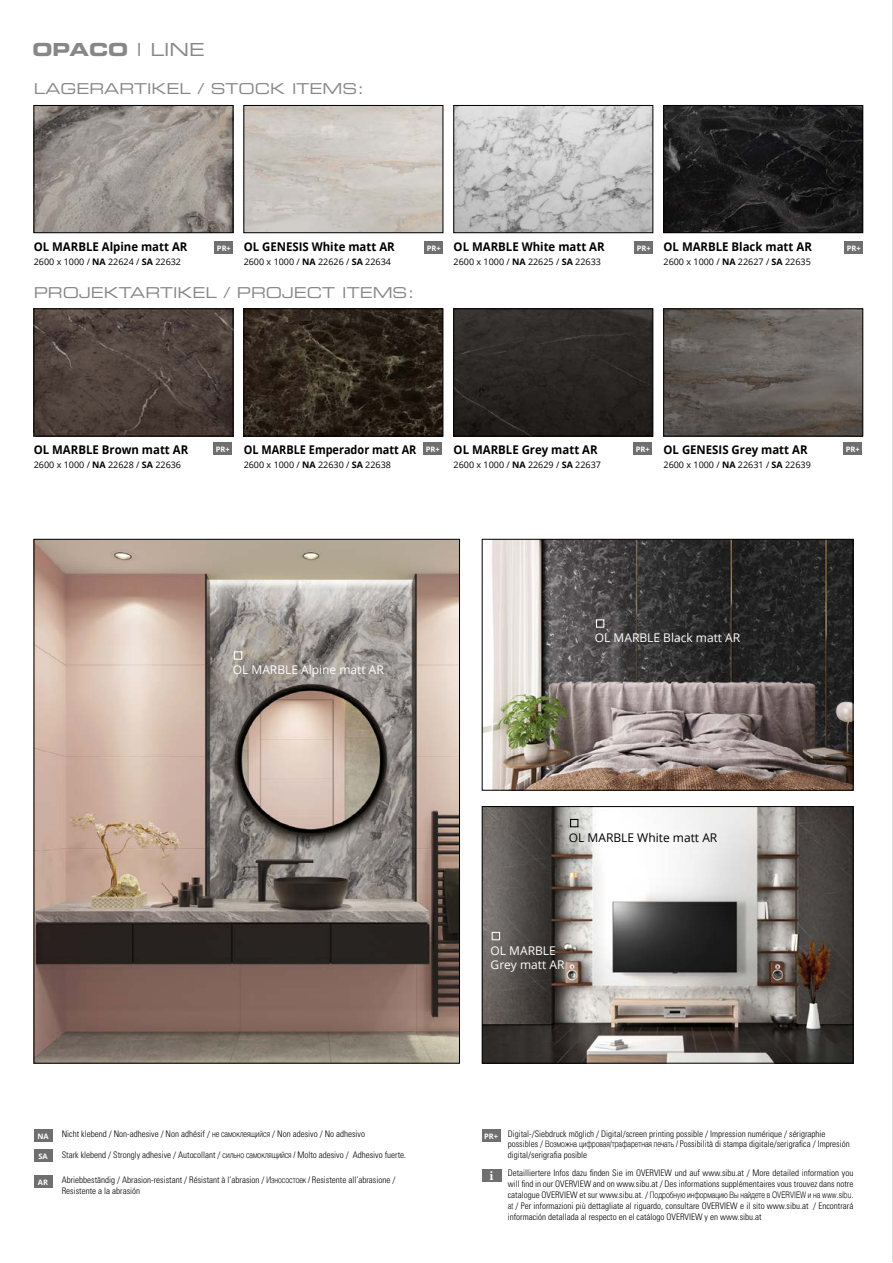
<style>
.page{position:relative;width:893px;height:1263px;background:#fff}
.page>*{position:absolute;margin:0;border:0;box-sizing:border-box;transform-origin:0 0}
.t1{font:18px "Eurostile Bold Extended Two";color:#878787}
.t2{font:15px "Eurostile Extended Two";color:#878787}
.t3{font:700 13.5px "Minion Pro";color:#fff}
.t4{font:700 12px "Open Sans";color:#000;scale:.95 1}
.t5{font:12px/14.4px "Open Sans";color:#fff}
.t6{font:700 12px "Open Sans";color:#000;scale:.91 1}
.t7{font:12px "Open Sans";color:#000}
.t8{font:300 condensed 9px/10.8px "Univers";color:#000}
.t9{font:9px "Open Sans";color:#000}
.t10{font:300 9px "Helvetica";color:#000;scale:.75 1}
.t11{font:700 7.5px "Open Sans";color:#fff}
.s1{font-family:"Eurostile Extended Two"}
.s2{font-weight:700}
.s3{font-family:"Helvetica";font-stretch:normal}
.s4{font-family:"Helvetica";font-weight:400;font-stretch:normal}
.s5{font-family:"Univers";font-stretch:condensed}
</style>
<div class="page">
<hr style="left:892px;top:0;width:1px;height:1262px;background:#dadada">
<div style="left:34px;top:1129px;width:18px;height:13px;background:#706f6f"></div>
<div style="left:34px;top:1150px;width:18px;height:12px;background:#706f6f"></div>
<div style="left:482px;top:1169px;width:19px;height:13px;background:#706f6f"></div>
<img style="left:36px;top:541px;width:422px;height:520px">
<img style="left:484px;top:541px;width:367px;height:247px">
<div style="left:482px;top:539px;width:371px;height:251px;border:1px solid #000"></div>
<div style="left:215px;top:242px;width:18px;height:12px;background:#706f6f"></div>
<img style="left:484px;top:808px;width:367px;height:253px">
<div style="left:482px;top:806px;width:371px;height:257px;border:1px solid #000"></div>
<div style="left:596px;top:619px;width:8px;height:9px;border:1px solid #fff"></div>
<div style="left:234px;top:651px;width:8px;height:9px;border:1px solid #fff"></div>
<div style="left:425px;top:242px;width:18px;height:12px;background:#706f6f"></div>
<div style="left:634px;top:242px;width:19px;height:12px;background:#706f6f"></div>
<div style="left:844px;top:242px;width:19px;height:12px;background:#706f6f"></div>
<div style="left:214px;top:443px;width:18px;height:12px;background:#706f6f"></div>
<div style="left:424px;top:443px;width:18px;height:12px;background:#706f6f"></div>
<div style="left:633px;top:443px;width:19px;height:12px;background:#706f6f"></div>
<div style="left:843px;top:443px;width:19px;height:12px;background:#706f6f"></div>
<div style="left:34px;top:1175px;width:18px;height:13px;background:#706f6f"></div>
<div style="left:570px;top:819px;width:8px;height:8px;border:1px solid #000"></div>
<div style="left:492px;top:932px;width:8px;height:8px;border:1px solid #fff"></div>
<div style="left:482px;top:1129px;width:18px;height:13px;background:#706f6f"></div>
<img style="left:36px;top:107px;width:195px;height:124px">
<div style="left:34px;top:105px;width:199px;height:128px;border:1px solid #000"></div>
<div style="left:244px;top:105px;width:199px;height:128px;border:1px solid #000"></div>
<img style="left:456px;top:107px;width:195px;height:124px">
<div style="left:454px;top:105px;width:199px;height:128px;border:1px solid #000"></div>
<img style="left:665px;top:107px;width:196px;height:124px">
<div style="left:663px;top:105px;width:200px;height:128px;border:1px solid #000"></div>
<img style="left:36px;top:311px;width:195px;height:123px">
<div style="left:34px;top:309px;width:199px;height:127px;border:1px solid #000"></div>
<img style="left:246px;top:311px;width:195px;height:123px">
<div style="left:244px;top:309px;width:199px;height:127px;border:1px solid #000"></div>
<img style="left:456px;top:311px;width:195px;height:123px">
<div style="left:454px;top:309px;width:199px;height:127px;border:1px solid #000"></div>
<img style="left:665px;top:311px;width:196px;height:123px">
<div style="left:663px;top:309px;width:200px;height:127px;border:1px solid #000"></div>
<h1 class="t1" style="left:33px;top:37px;width:173px">OPACO <span class="s1">l LINE</span></h1>
<h2 class="t2" style="left:34px;top:79px;width:332px">LAGERARTIKEL / STOCK ITEMS:</h2>
<h3 class="t4" style="left:34px;top:238px;width:163px">OL MARBLE Alpine matt AR</h3>
<p class="t9" style="left:34px;top:256px;width:149px">2600 x 1000 / <span class="s2">NA</span> 22624 / <span class="s2">SA</span> 22632</p>
<p class="t11" style="left:217px;top:243px;width:15px">PR+</p>
<h3 class="t4" style="left:244px;top:238px;width:160px">OL GENESIS White matt AR</h3>
<p class="t9" style="left:244px;top:256px;width:149px">2600 x 1000 / <span class="s2">NA</span> 22626 / <span class="s2">SA</span> 22634</p>
<h3 class="t4" style="left:454px;top:238px;width:160px">OL MARBLE White matt AR</h3>
<p class="t9" style="left:454px;top:256px;width:149px">2600 x 1000 / <span class="s2">NA</span> 22625 / <span class="s2">SA</span> 22633</p>
<h3 class="t4" style="left:663px;top:238px;width:158px">OL MARBLE Black matt AR</h3>
<p class="t9" style="left:663px;top:256px;width:149px">2600 x 1000 / <span class="s2">NA</span> 22627 / <span class="s2">SA</span> 22635</p>
<p class="t11" style="left:427px;top:243px;width:15px">PR+</p>
<p class="t11" style="left:637px;top:243px;width:15px">PR+</p>
<p class="t11" style="left:847px;top:243px;width:15px">PR+</p>
<h2 class="t2" style="left:34px;top:282px;width:382px">PROJEKTARTIKEL / PROJECT ITEMS:</h2>
<h3 class="t4" style="left:34px;top:441px;width:164px">OL MARBLE Brown matt AR</h3>
<p class="t9" style="left:34px;top:459px;width:149px">2600 x 1000 / <span class="s2">NA</span> 22628 / <span class="s2">SA</span> 22636</p>
<h3 class="t6" style="left:244px;top:441px;width:191px">OL MARBLE Emperador matt AR</h3>
<p class="t9" style="left:244px;top:459px;width:149px">2600 x 1000 / <span class="s2">NA</span> 22630 / <span class="s2">SA</span> 22638</p>
<h3 class="t4" style="left:454px;top:441px;width:153px">OL MARBLE Grey matt AR</h3>
<p class="t9" style="left:454px;top:459px;width:149px">2600 x 1000 / <span class="s2">NA</span> 22629 / <span class="s2">SA</span> 22637</p>
<h3 class="t4" style="left:663px;top:441px;width:153px">OL GENESIS Grey matt AR</h3>
<p class="t9" style="left:663px;top:459px;width:149px">2600 x 1000 / <span class="s2">NA</span> 22631 / <span class="s2">SA</span> 22639</p>
<p class="t11" style="left:216px;top:444px;width:15px">PR+</p>
<p class="t11" style="left:426px;top:444px;width:15px">PR+</p>
<p class="t11" style="left:636px;top:444px;width:15px">PR+</p>
<p class="t11" style="left:846px;top:444px;width:15px">PR+</p>
<h3 class="t5" style="left:233px;top:662px;width:153px">OL MARBLE Alpine matt AR</h3>
<h3 class="t5" style="left:595px;top:630px;width:147px">OL MARBLE Black matt AR</h3>
<h3 class="t7" style="left:569px;top:829px;width:150px">OL MARBLE White matt AR</h3>
<h3 class="t5" style="left:491px;top:943px;width:75px">OL MARBLE<br>Grey matt AR</h3>
<p class="t11" style="left:37px;top:1130px;width:13px">NA</p>
<p class="t8" style="left:62px;top:1128px;width:305px">Nicht klebend / Non-adhesive / Non adhésif / <span class="s3">не самоклеящийся</span> / Non adesivo / No adhesivo</p>
<p class="t11" style="left:38px;top:1151px;width:11px">SA</p>
<p class="t8" style="left:62px;top:1149px;width:346px">Stark klebend / Strongly adhesive / Autocollant / <span class="s3">сильно самоклящийся</span> <span class="s4">/</span> Molto adesivo / Adhesivo fuerte.</p>
<p class="t11" style="left:38px;top:1176px;width:12px">AR</p>
<p class="t8" style="left:62px;top:1174px;width:335px">Abriebbeständig / Abrasion-resistant / Résistant à l’abrasion / <span class="s3">Износостоек</span> <span class="s4">/</span> Resistente all’abrasione /<br>Resistente a la abrasión</p>
<p class="t11" style="left:484px;top:1130px;width:15px">PR+</p>
<h3 class="t3" style="left:490px;top:1166px;width:5px">i</h3>
<p class="t8" style="left:508px;top:1128px;width:343px">Digital-/Siebdruck möglich / Digital/screen printing possible / Impression numérique / sérigraphie possibles / <span class="s3">Возможна цифровая/трафаретная печать</span> <span class="s4">/</span> Possibilità di stampa digitale/serigrafica / Impresión digital/serigrafia posible</p>
<p class="t8" style="left:508px;top:1168px;width:347px">Detailliertere Infos dazu finden Sie im OVERVIEW und auf www.sibu.at / More detailed information you will find in our OVERVIEW and on www.sibu.at / Des informations supplémentaires vous trouvez dans notre</p>
<p class="t10" style="left:508px;top:1187px;width:462px"><span class="s5">catalogue OVERVIEW et sur www.sibu.at. /</span> Подробную информацию Вы найдете в OVERVIEW и на www.sibu.</p>
<p class="t8" style="left:508px;top:1200px;width:347px"><span class="s3">at</span> / Per informazioni più dettagliate al riguardo, consultare OVERVIEW e il sito www.sibu.at / Encontrará información detallada al respecto en el catálogo OVERVIEW y en www.sibu.at</p>
</div>
